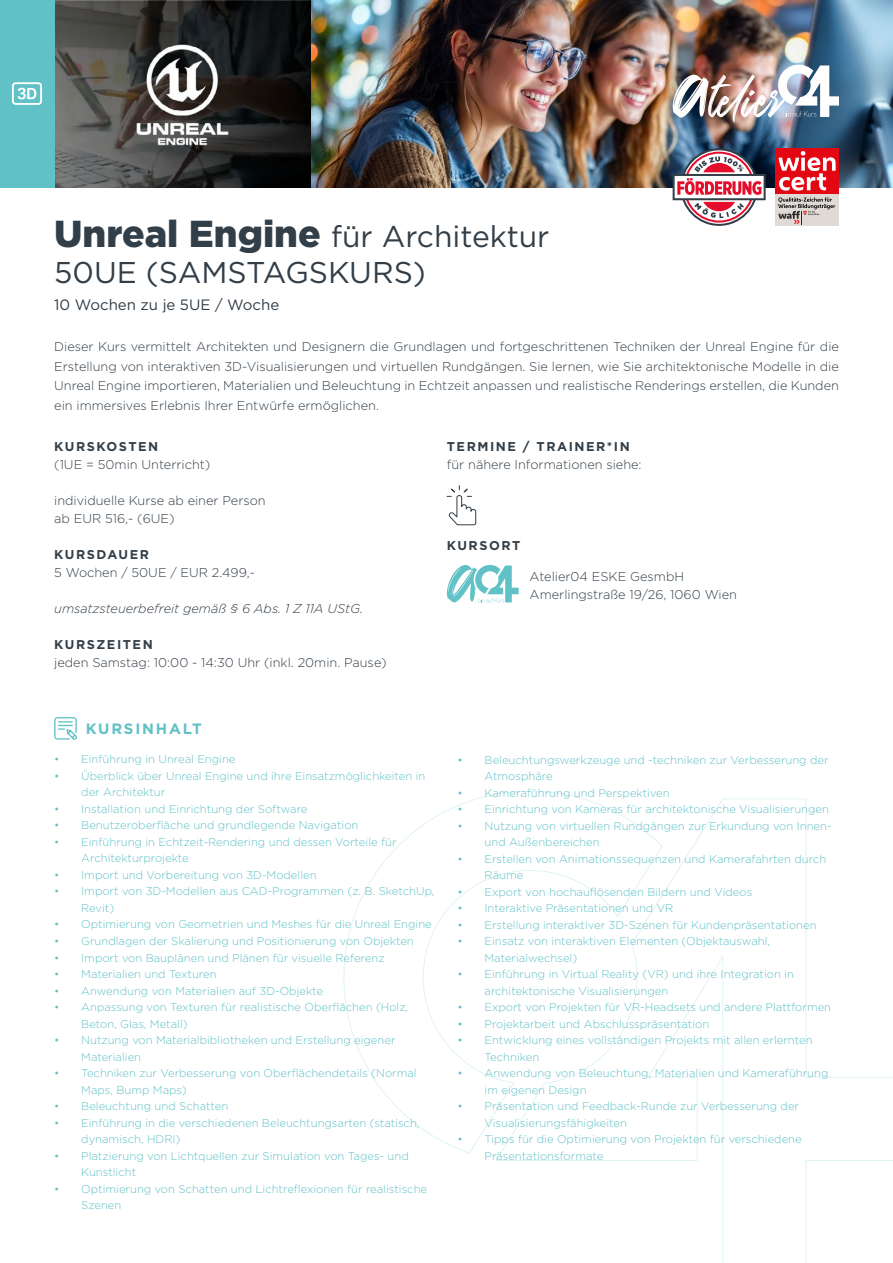
<style>
.page{position:relative;width:893px;height:1263px;background:#fff}
.page>*{position:absolute;margin:0;border:0;box-sizing:border-box;transform-origin:0 0}
.t1{font:30px/36px "Gotham";color:#323e48}
.t2{font:15px "Gotham";color:#323e48}
.t3{font:700 15px "Gotham";letter-spacing:.12em;color:#60c1c7}
.t4{font:300 12.75px/19.5px "Gotham";color:#323e48}
.t5{font:700 12.75px "Gotham";letter-spacing:.12em;color:#323e48}
.t6{font:italic 300 12.75px "Gotham";color:#323e48}
.t7{font:300 11.25px/16.5px "Gotham";color:#60c1c7}
.s1{font-weight:900;font-size:37.5px}
</style>
<div class="page">
<svg style="left:344px;top:791px;width:549px;height:472px"></svg>
<img style="left:54px;top:0;width:839px;height:187px">
<div style="left:0;top:0;width:54px;height:187px;background:#60c1c7"></div>
<svg style="left:12px;top:82px;width:30px;height:23px"></svg>
<svg style="left:446px;top:485px;width:30px;height:40px"></svg>
<svg style="left:447px;top:565px;width:72px;height:38px"></svg>
<svg style="left:54px;top:717px;width:23px;height:23px"></svg>
<img style="left:672px;top:65px;width:167px;height:58px">
<div style="left:775px;top:194px;width:64px;height:32px;background:#dfdad5"></div>
<div style="left:775px;top:148px;width:64px;height:46px;background:#e30613"></div>
<svg style="left:778px;top:151px;width:58px;height:40px"></svg>
<svg style="left:778px;top:197px;width:57px;height:27px"></svg>
<svg style="left:673px;top:148px;width:93px;height:78px"></svg>
<h1 class="t1" style="left:54px;top:218px;width:497px"><span class="s1">Unreal Engine</span> für Architektur<br>50UE (SAMSTAGSKURS)</h1>
<h2 class="t2" style="left:54px;top:295px;width:226px">10 Wochen zu je 5UE / Woche</h2>
<p class="t4" style="left:54px;top:336px;width:786px;text-align:justify">Dieser Kurs vermittelt Architekten und Designern die Grundlagen und fortgeschrittenen Techniken der Unreal Engine für die Erstellung von interaktiven 3D-Visualisierungen und virtuellen Rundgängen. Sie lernen, wie Sie architektonische Modelle in die Unreal Engine importieren, Materialien und Beleuchtung in Echtzeit anpassen und realistische Renderings erstellen, die Kunden ein immersives Erlebnis Ihrer Entwürfe ermöglichen.</p>
<p class="t5" style="left:54px;top:438px;width:106px">KURSKOSTEN</p>
<p class="t4" style="left:54px;top:455px;width:158px">(1UE = 50min Unterricht)</p>
<p class="t4" style="left:54px;top:491px;width:213px;line-height:18px">individuelle Kurse ab einer Person ab EUR 516,- (6UE)</p>
<p class="t5" style="left:54px;top:546px;width:96px">KURSDAUER</p>
<p class="t4" style="left:54px;top:563px;width:202px">5 Wochen / 50UE / EUR 2.499,-</p>
<p class="t6" style="left:54px;top:601px;width:310px">umsatzsteuerbefreit gemäß § 6 Abs. 1 Z 11A UStG.</p>
<p class="t5" style="left:54px;top:636px;width:100px">KURSZEITEN</p>
<p class="t4" style="left:54px;top:653px;width:334px">jeden Samstag: 10:00 - 14:30 Uhr (inkl. 20min. Pause)</p>
<p class="t5" style="left:447px;top:438px;width:184px">TERMINE / TRAINER*IN</p>
<p class="t4" style="left:447px;top:455px;width:196px">für nähere Informationen siehe:</p>
<p class="t5" style="left:447px;top:537px;width:75px">KURSORT</p>
<p class="t4" style="left:530px;top:567px;width:209px;line-height:18px">Atelier04 ESKE GesmbH<br>Amerlingstraße 19/26, 1060 Wien</p>
<h2 class="t3" style="left:86px;top:719px;width:118px">KURSINHALT</h2>
<p class="t7" style="left:54px;top:751px;width:183px">• Einführung in Unreal Engine</p>
<p class="t7" style="left:81px;top:767px;width:346px;text-indent:-27px">• Überblick über Unreal Engine und ihre Einsatzmöglichkeiten in der Architektur</p>
<p class="t7" style="left:54px;top:800px;width:255px">• Installation und Einrichtung der Software</p>
<p class="t7" style="left:54px;top:817px;width:306px">• Benutzeroberfläche und grundlegende Navigation</p>
<p class="t7" style="left:81px;top:833px;width:317px;text-indent:-27px">• Einführung in Echtzeit-Rendering und dessen Vorteile für<br>Architekturprojekte</p>
<p class="t7" style="left:54px;top:866px;width:264px">• Import und Vorbereitung von 3D-Modellen</p>
<p class="t7" style="left:81px;top:883px;width:355px;text-indent:-27px">• Import von 3D-Modellen aus CAD-Programmen (z. B. SketchUp,<br>Revit)</p>
<p class="t7" style="left:54px;top:916px;width:379px">• Optimierung von Geometrien und Meshes für die Unreal Engine</p>
<p class="t7" style="left:54px;top:932px;width:361px">• Grundlagen der Skalierung und Positionierung von Objekten</p>
<p class="t7" style="left:54px;top:949px;width:332px">• Import von Bauplänen und Plänen für visuelle Referenz</p>
<p class="t7" style="left:54px;top:965px;width:164px">• Materialien und Texturen</p>
<p class="t7" style="left:54px;top:982px;width:270px">• Anwendung von Materialien auf 3D-Objekte</p>
<p class="t7" style="left:81px;top:998px;width:328px;text-indent:-27px">• Anpassung von Texturen für realistische Oberflächen (Holz,<br>Beton, Glas, Metall)</p>
<p class="t7" style="left:81px;top:1031px;width:316px;text-indent:-27px">• Nutzung von Materialbibliotheken und Erstellung eigener<br>Materialien</p>
<p class="t7" style="left:81px;top:1064px;width:337px;text-indent:-27px">• Techniken zur Verbesserung von Oberflächendetails (Normal<br>Maps, Bump Maps)</p>
<p class="t7" style="left:54px;top:1097px;width:176px">• Beleuchtung und Schatten</p>
<p class="t7" style="left:81px;top:1114px;width:340px;text-indent:-27px">• Einführung in die verschiedenen Beleuchtungsarten (statisch, dynamisch, HDRI)</p>
<p class="t7" style="left:81px;top:1147px;width:329px;text-indent:-27px">• Platzierung von Lichtquellen zur Simulation von Tages- und<br>Kunstlicht</p>
<p class="t7" style="left:81px;top:1180px;width:347px;text-indent:-27px">• Optimierung von Schatten und Lichtreflexionen für realistische<br>Szenen</p>
<p class="t7" style="left:485px;top:751px;width:346px;text-indent:-27px">• Beleuchtungswerkzeuge und -techniken zur Verbesserung der<br>Atmosphäre</p>
<p class="t7" style="left:458px;top:784px;width:214px">• Kameraführung und Perspektiven</p>
<p class="t7" style="left:458px;top:800px;width:373px">• Einrichtung von Kameras für architektonische Visualisierungen</p>
<p class="t7" style="left:485px;top:817px;width:349px;text-indent:-27px">• Nutzung von virtuellen Rundgängen zur Erkundung von Innen&shy;und Außenbereichen</p>
<p class="t7" style="left:485px;top:850px;width:343px;text-indent:-27px">• Erstellen von Animationssequenzen und Kamerafahrten durch<br>Räume</p>
<p class="t7" style="left:458px;top:883px;width:296px">• Export von hochauflösenden Bildern und Videos</p>
<p class="t7" style="left:458px;top:899px;width:217px">• Interaktive Präsentationen und VR</p>
<p class="t7" style="left:458px;top:916px;width:361px">• Erstellung interaktiver 3D-Szenen für Kundenpräsentationen</p>
<p class="t7" style="left:485px;top:932px;width:287px;text-indent:-27px">• Einsatz von interaktiven Elementen (Objektauswahl,<br>Materialwechsel)</p>
<p class="t7" style="left:485px;top:965px;width:311px;text-indent:-27px">• Einführung in Virtual Reality (VR) und ihre Integration in architektonische Visualisierungen</p>
<p class="t7" style="left:458px;top:998px;width:375px">• Export von Projekten für VR-Headsets und andere Plattformen</p>
<p class="t7" style="left:458px;top:1015px;width:253px">• Projektarbeit und Abschlusspräsentation</p>
<p class="t7" style="left:485px;top:1031px;width:330px;text-indent:-27px">• Entwicklung eines vollständigen Projekts mit allen erlernten<br>Techniken</p>
<p class="t7" style="left:485px;top:1064px;width:345px;text-indent:-27px">• Anwendung von Beleuchtung, Materialien und Kameraführung im eigenen Design</p>
<p class="t7" style="left:485px;top:1097px;width:316px;text-indent:-27px">• Präsentation und Feedback-Runde zur Verbesserung der<br>Visualisierungsfähigkeiten</p>
<p class="t7" style="left:485px;top:1130px;width:319px;text-indent:-27px">• Tipps für die Optimierung von Projekten für verschiedene<br>Präsentationsformate</p>
</div>
